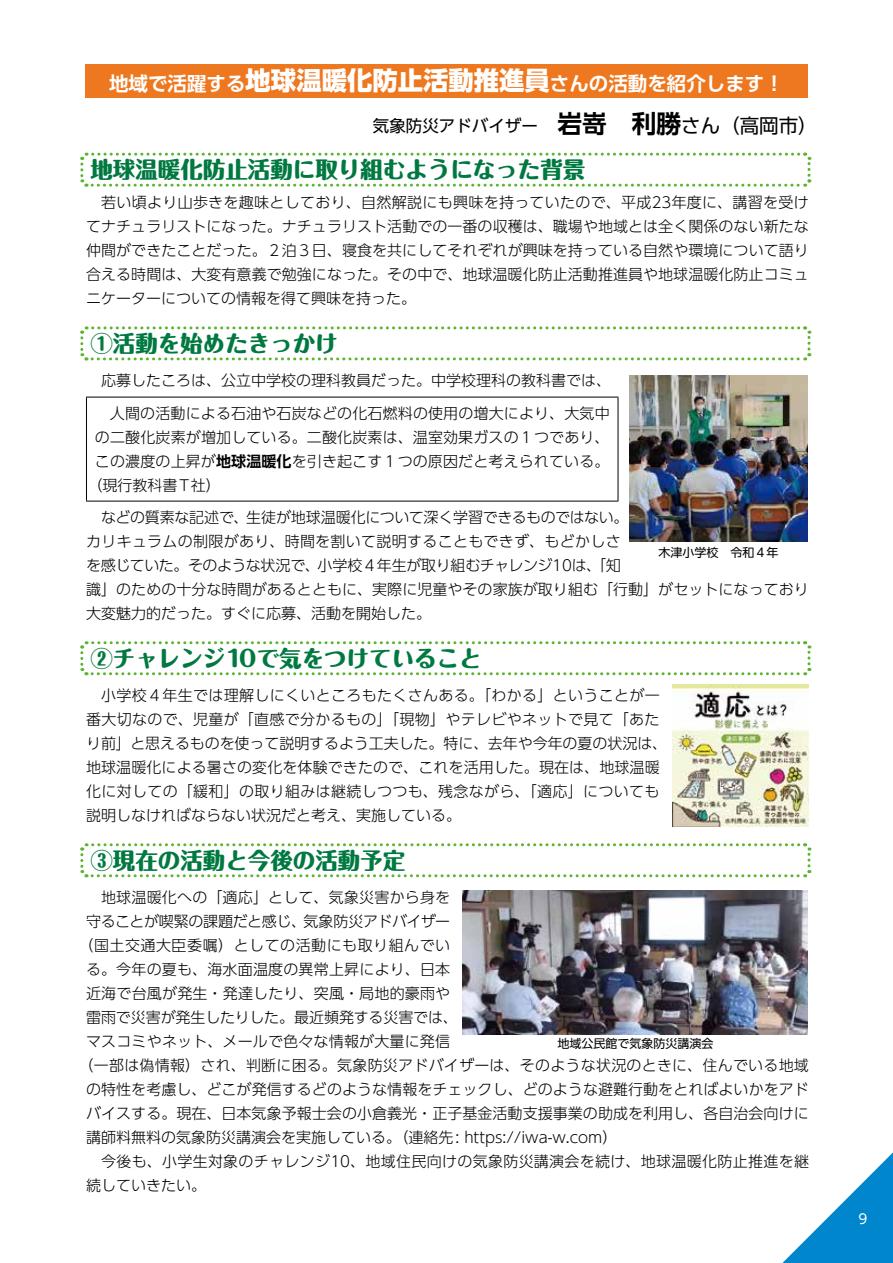
<style>
.page{position:relative;width:893px;height:1263px;background:#fff}
.page>*{position:absolute;margin:0;border:0;box-sizing:border-box;transform-origin:0 0}
.t1{font:800 22.5px "Maru Fo Pro";color:#007941}
.t2{font:700 19.5px "UD Shin Go Pro De";color:#fff}
.t3{font:16.5px "UD Shin Go Pro";color:#000}
.t4{font:300 15px/24px "UD Shin Go Pro";letter-spacing:.005em;color:#000}
.t5{font:300 15px "UD Shin Go Pro";letter-spacing:-.02em;color:#000}
.t6{font:300 15px "UD Shin Go Pro";letter-spacing:.035em;color:#000}
.t7{font:13.5px "UD Shin Go Pro";color:#fff}
.t8{font:12px "UD Shin Go Pro";color:#000}
.s1{font-family:"UD Shin Go Pro";font-weight:800;font-size:25.35px}
.s2{font-family:"UD Shin Go Pro De";font-weight:700;font-size:24.75px}
.s3{font-size:19.5px}
.s4{font-family:"UD Shin Go Pro De";font-weight:700}
</style>
<div class="page">
<div style="left:85px;top:64px;width:723px;height:34px;background:#ee781f"></div>
<svg style="left:80px;top:152px;width:732px;height:35px"></svg>
<svg style="left:80px;top:326px;width:732px;height:35px"></svg>
<svg style="left:80px;top:641px;width:732px;height:35px"></svg>
<svg style="left:80px;top:843px;width:732px;height:35px"></svg>
<hr style="left:86px;top:397px;width:532px;height:1px;background:#000">
<hr style="left:86px;top:397px;width:1px;height:104px;background:#000">
<hr style="left:618px;top:397px;width:1px;height:104px;background:#000">
<hr style="left:86px;top:501px;width:532px;height:1px;background:#000">
<img style="left:629px;top:375px;width:178px;height:166px">
<img style="left:672px;top:685px;width:136px;height:141px">
<img style="left:463px;top:890px;width:345px;height:144px">
<svg style="left:782px;top:1152px;width:111px;height:111px"></svg>
<h2 class="t2" style="left:109px;top:68px;width:676px">地域で活躍する<span class="s1">地球温暖化防止活動推進員</span>さんの活動を紹介します！</h2>
<p class="t3" style="left:373px;top:113px;width:446px">気象防災アドバイザー <span class="s2">岩嵜　利勝</span><span class="s3">さん（高岡市）</span></p>
<h1 class="t1" style="left:90px;top:152px;width:497px">地球温暖化防止活動に取り組むようになった背景</h1>
<p class="t4" style="left:86px;top:190px;width:724px;text-align:justify;text-indent:15px">若い頃より山歩きを趣味としており、自然解説にも興味を持っていたので、平成23年度に、講習を受けてナチュラリストになった。ナチュラリスト活動での一番の収穫は、職場や地域とは全く関係のない新たな仲間ができたことだった。２泊３日、寝食を共にしてそれぞれが興味を持っている自然や環境について語り合える時間は、大変有意義で勉強になった。その中で、地球温暖化防止活動推進員や地球温暖化防止コミュニケーターについての情報を得て興味を持った。</p>
<h1 class="t1" style="left:90px;top:325px;width:249px">①活動を始めたきっかけ</h1>
<p class="t4" style="left:101px;top:364px;width:512px;line-height:32.4px;text-align:center">応募したころは、公立中学校の理科教員だった。中学校理科の教科書では、人間の活動による石油や石炭などの化石燃料の使用の増大により、大気中</p>
<p class="t4" style="left:95px;top:425px;width:516px">の二酸化炭素が増加している。二酸化炭素は、温室効果ガスの１つであり、</p>
<p class="t4" style="left:95px;top:449px;width:516px">この濃度の上昇が<span class="s4">地球温暖化</span>を引き起こす１つの原因だと考えられている。</p>
<p class="t4" style="left:87px;top:473px;width:135px">（現行教科書T社）</p>
<p class="t4" style="left:86px;top:505px;width:724px;text-indent:15px">などの質素な記述で、生徒が地球温暖化について深く学習できるものではない。<br>カリキュラムの制限があり、時間を割いて説明することもできず、もどかしさ<br>を感じていた。そのような状況で、小学校４年生が取り組むチャレンジ10は、「知<br>識」のための十分な時間があるとともに、実際に児童やその家族が取り組む「行動」がセットになっており大変魅力的だった。すぐに応募、活動を開始した。</p>
<h1 class="t1" style="left:90px;top:640px;width:393px">②チャレンジ10で気をつけていること</h1>
<p class="t4" style="left:86px;top:683px;width:583px;text-indent:15px">小学校４年生では理解しにくいところもたくさんある。「わかる」ということが一番大切なので、児童が「直感で分かるもの」「現物」やテレビやネットで見て「あたり前」と思えるものを使って説明するよう工夫した。特に、去年や今年の夏の状況は、地球温暖化による暑さの変化を体験できたので、これを活用した。現在は、地球温暖化に対しての「緩和」の取り組みは継続しつつも、残念ながら、「適応」についても説明しなければならない状況だと考え、実施している。</p>
<h1 class="t1" style="left:90px;top:842px;width:317px">③現在の活動と今後の活動予定</h1>
<p class="t4" style="left:101px;top:885px;width:351px">地球温暖化への「適応」として、気象災害から身を</p>
<p class="t5" style="left:86px;top:909px;width:366px">守ることが喫緊の課題だと感じ、気象防災アドバイザー</p>
<p class="t6" style="left:79px;top:933px;width:373px">（国土交通大臣委嘱）としての活動にも取り組んでい</p>
<p class="t4" style="left:86px;top:957px;width:366px">る。今年の夏も、海水面温度の異常上昇により、日本</p>
<p class="t4" style="left:86px;top:981px;width:366px">近海で台風が発生・発達したり、突風・局地的豪雨や</p>
<p class="t4" style="left:86px;top:1005px;width:373px">雷雨で災害が発生したりした。最近頻発する災害では、</p>
<p class="t4" style="left:86px;top:1029px;width:365px">マスコミやネット、メールで色々な情報が大量に発信</p>
<p class="t4" style="left:79px;top:1053px;width:732px">（一部は偽情報）され、判断に困る。気象防災アドバイザーは、そのような状況のときに、住んでいる地域</p>
<p class="t4" style="left:86px;top:1077px;width:724px">の特性を考慮し、どこが発信するどのような情報をチェックし、どのような避難行動をとればよいかをアド</p>
<p class="t4" style="left:86px;top:1101px;width:724px">バイスする。現在、日本気象予報士会の小倉義光・正子基金活動支援事業の助成を利用し、各自治会向けに</p>
<p class="t4" style="left:86px;top:1125px;width:533px">講師料無料の気象防災講演会を実施している。（連絡先: https://iwa-w.com）</p>
<p class="t4" style="left:101px;top:1149px;width:709px">今後も、小学生対象のチャレンジ10、地域住民向けの気象防災講演会を続け、地球温暖化防止推進を継</p>
<p class="t4" style="left:86px;top:1173px;width:121px">続していきたい。</p>
<p class="t8" style="left:658px;top:542px;width:121px">木津小学校　令和４年</p>
<p class="t8" style="left:557px;top:1033px;width:157px">地域公民館で気象防災講演会</p>
<p class="t7" style="left:858px;top:1208px;width:10px">9</p>
</div>
